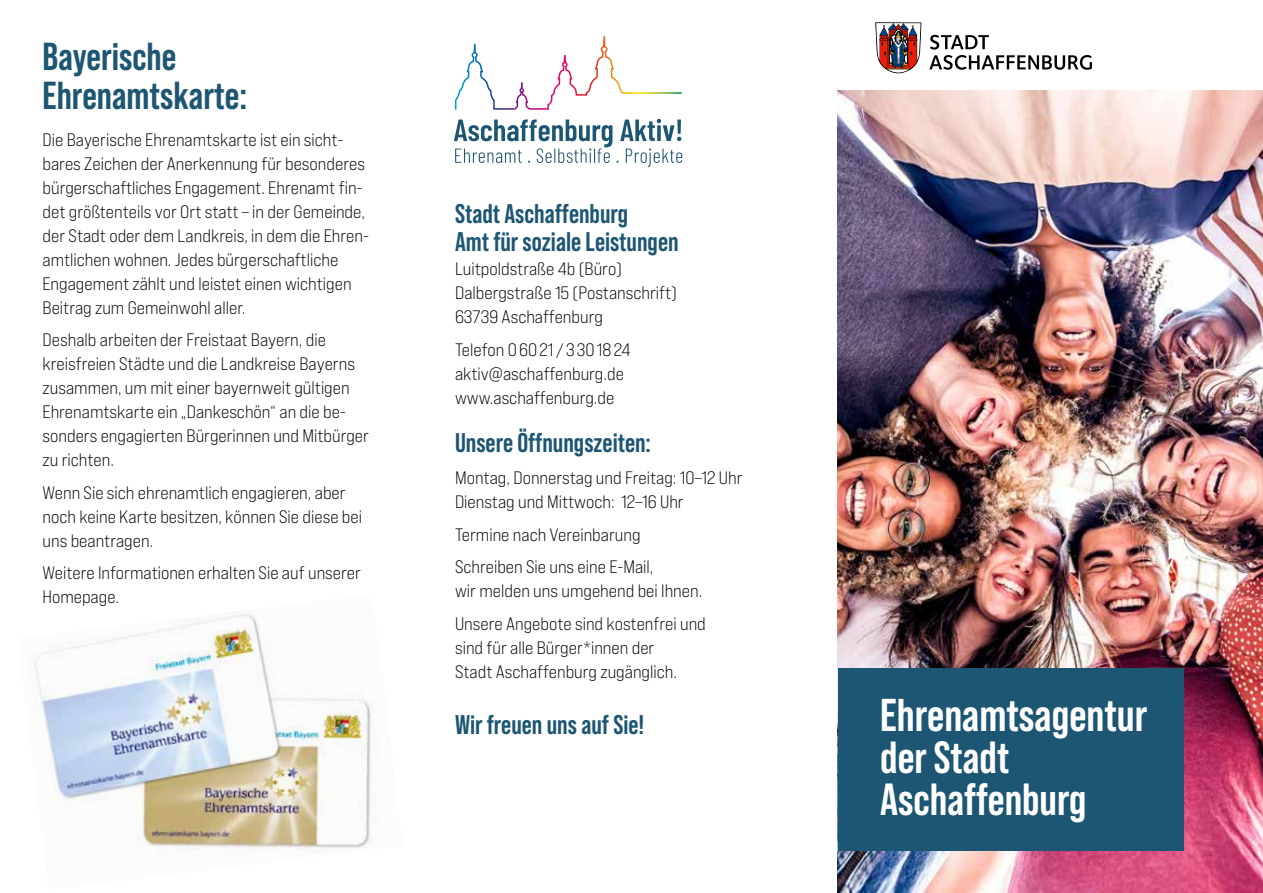
<style>
.page{position:relative;width:1263px;height:893px;background:#fff}
.page>*{position:absolute;margin:0;border:0;box-sizing:border-box;transform-origin:0 0}
.t1{font:700 45.9px "Bebas Neue Pro";color:#fff}
.t2{font:700 45px/42px "Bebas Neue Pro";color:#fff}
.t3{font:700 39px/39px "Bebas Neue Pro";color:#1d5672}
.t4{font:700 27px/28.5px "Bebas Neue Pro";color:#1d5672}
.t5{font:18px/24px "Bebas Neue Pro Exp Bk";color:#000}
</style>
<div class="page">
<img style="left:34px;top:613px;width:343px;height:243px">
<img style="left:838px;top:90px;width:425px;height:803px">
<div style="left:838px;top:668px;width:345px;height:182px;background:#1d5672"></div>
<svg style="left:454px;top:119px;width:228px;height:48px"></svg>
<svg style="left:455px;top:44px;width:148px;height:66px"></svg>
<svg style="left:875px;top:22px;width:47px;height:52px"></svg>
<svg style="left:929px;top:35px;width:163px;height:35px"></svg>
<h3 class="t3" style="left:43px;top:36px;width:206px">Bayerische<br>Ehrenamtskarte:</h3>
<p class="t5" style="left:43px;top:127px;width:326px">Die Bayerische Ehrenamtskarte ist ein sicht&shy;bares Zeichen der Anerkennung für besonderes bürgerschaftliches Engagement. Ehrenamt fin&shy;det größtenteils vor Ort statt – in der Gemeinde, der Stadt oder dem Landkreis, in dem die Ehren&shy;amtlichen wohnen. Jedes bürgerschaftliche Engagement zählt und leistet einen wichtigen Beitrag zum Gemeinwohl aller.</p>
<p class="t5" style="left:43px;top:327px;width:328px">Deshalb arbeiten der Freistaat Bayern, die kreisfreien Städte und die Landkreise Bayerns zusammen, um mit einer bayernweit gültigen Ehrenamtskarte ein „Dankeschön“ an die be&shy;sonders engagierten Bürgerinnen und Mitbürger zu richten.</p>
<p class="t5" style="left:43px;top:480px;width:321px">Wenn Sie sich ehrenamtlich engagieren, aber noch keine Karte besitzen, können Sie diese bei uns beantragen.</p>
<p class="t5" style="left:43px;top:560px;width:320px">Weitere Informationen erhalten Sie auf unserer<br>Homepage.</p>
<h3 class="t4" style="left:455px;top:199px;width:225px">Stadt Aschaffenburg<br>Amt für soziale Leistungen</h3>
<p class="t5" style="left:455px;top:257px;width:223px">Luitpoldstraße 4b (Büro)<br>Dalbergstraße 15 (Postanschrift)<br>63739 Aschaffenburg</p>
<p class="t5" style="left:455px;top:337px;width:177px">Telefon 06021/3 3018 24 aktiv@aschaffenburg.de www.aschaffenburg.de</p>
<h3 class="t4" style="left:455px;top:428px;width:198px">Unsere Öffnungszeiten:</h3>
<p class="t5" style="left:455px;top:466px;width:289px">Montag, Donnerstag und Freitag: 10–12 Uhr<br>Dienstag und Mittwoch: 12–16 Uhr</p>
<p class="t5" style="left:455px;top:518px;width:200px;line-height:32.5px">Termine nach Vereinbarung<br>Schreiben Sie uns eine E-Mail,</p>
<p class="t5" style="left:455px;top:574px;width:252px;line-height:32.5px">wir melden uns umgehend bei Ihnen.<br>Unsere Angebote sind kostenfrei und</p>
<p class="t5" style="left:455px;top:635px;width:224px">sind für alle Bürger*innen der<br>Stadt Aschaffenburg zugänglich.</p>
<h3 class="t4" style="left:455px;top:710px;width:191px">Wir freuen uns auf Sie!</h3>
<h1 class="t1" style="left:880px;top:688px;width:268px">Ehrenamtsagentur</h1>
<h2 class="t2" style="left:880px;top:735px;width:208px">der Stadt<br>Aschaffenburg</h2>
</div>
